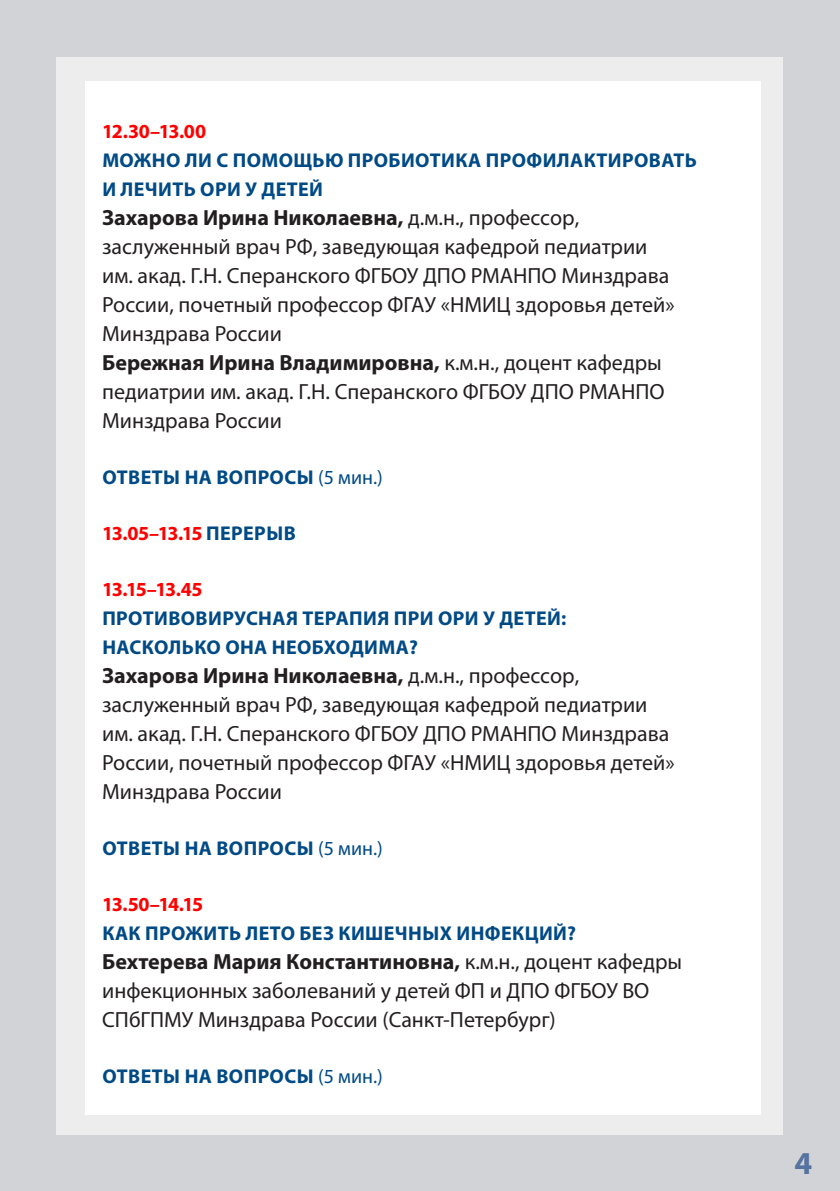
<style>
.page{position:relative;width:840px;height:1191px;background:#fff}
.page>*{position:absolute;margin:0;border:0;box-sizing:border-box;transform-origin:0 0}
.t1{font:700 32px "Myriad Pro";color:#5572a0}
.t2{font:22px/29px "Myriad Pro";color:#231f20}
.t3{font:700 20px/29px "Myriad Pro";letter-spacing:.02em;color:#004a85}
.t4{font:700 20px "Myriad Pro";letter-spacing:-.07em;color:#f00}
.s1{font-weight:700}
.s2{font-weight:400}
.s3{color:#004a85}
</style>
<div class="page">
<div style="left:0;top:0;width:839px;height:1191px;background:#d2d3d6"></div>
<div style="left:57px;top:57px;width:725px;height:1077px;background:#ededee"></div>
<div style="left:85px;top:81px;width:675px;height:1033px;background:#fff"></div>
<p class="t4" style="left:102px;top:118px;width:105px">12.30–13.00</p>
<p class="t3" style="left:102px;top:145px;width:161px">Можно ли с помо</p>
<p class="t3" style="left:102px;top:145px;width:595px;text-indent:191px">щью пробиотика профилактировать и лечить ОРИ у детей</p>
<p class="t2" style="left:102px;top:202px;width:573px"><span class="s1">Захарова Ирина Николаевна,</span> д.м.н., профессор, заслуженный врач РФ, заведующая кафедрой педиатрии им. акад. Г.Н. Сперанского ФГБОУ ДПО РМАНПО Минздрава России, почетный профессор ФГАУ «НМИЦ здоровья детей» Минздрава России<br><span class="s1">Бережная Ирина Владимировна,</span> к.м.н., доцент кафедры педиатрии им. акад. Г.Н. Сперанского ФГБОУ ДПО РМАНПО Минздрава России</p>
<p class="t3" style="left:102px;top:462px;width:282px">Ответы на вопросы <span class="s2">(5 мин.)</span></p>
<p class="t4" style="left:102px;top:520px;width:118px">13.05–13.15 <span class="s3">ПЕРЕРЫВ</span></p>
<p class="t4" style="left:102px;top:576px;width:102px">13.15–13.45</p>
<p class="t3" style="left:102px;top:603px;width:465px">Противовирусная терапия при ОРИ у детей: насколько она необходима?</p>
<p class="t2" style="left:102px;top:660px;width:573px"><span class="s1">Захарова Ирина Николаевна,</span> д.м.н., профессор, заслуженный врач РФ, заведующая кафедрой педиатрии им. акад. Г.Н. Сперанского ФГБОУ ДПО РМАНПО Минздрава России, почетный профессор ФГАУ «НМИЦ здоровья детей» Минздрава России</p>
<p class="t3" style="left:102px;top:833px;width:282px">Ответы на вопросы <span class="s2">(5 мин.)</span></p>
<p class="t4" style="left:102px;top:891px;width:103px">13.50–14.15</p>
<p class="t3" style="left:102px;top:918px;width:475px">Как прожить лето без кишечных инфекций?</p>
<p class="t2" style="left:102px;top:946px;width:581px"><span class="s1">Бехтерева Мария Константиновна,</span> к.м.н., доцент кафедры инфекционных заболеваний у детей ФП и ДПО ФГБОУ ВО<br>СПбГПМУ Минздрава России (Санкт-Петербург)</p>
<p class="t3" style="left:102px;top:1061px;width:282px">Ответы на вопросы <span class="s2">(5 мин.)</span></p>
<h1 class="t1" style="left:794px;top:1142px;width:19px">4</h1>
</div>
